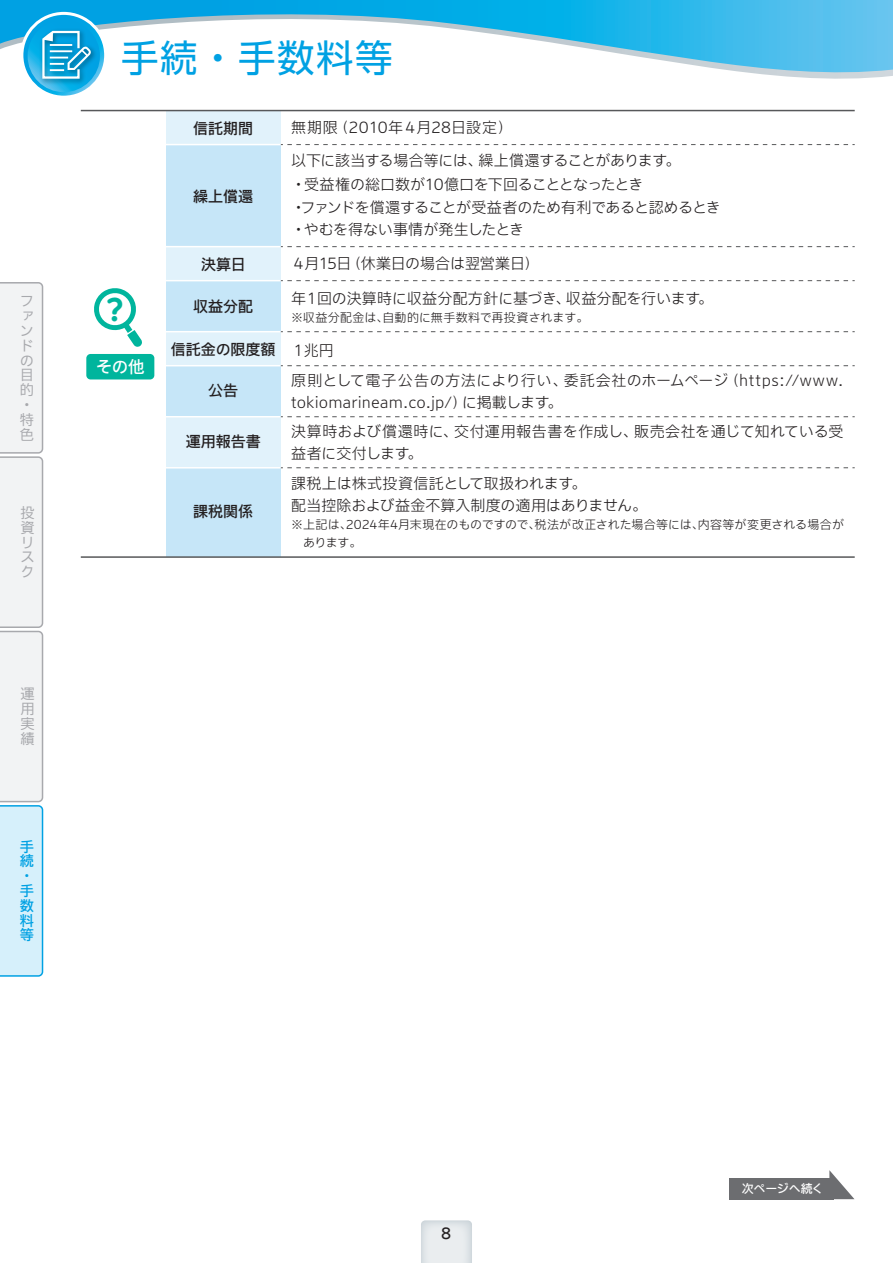
<style>
.page{position:relative;width:893px;height:1263px;background:#fff}
.page>*{position:absolute;margin:0;border:0;box-sizing:border-box;transform-origin:0 0}
.t1{font:37.5px "UD Shin Go Pro";letter-spacing:.04em;color:#00a1e3}
.t2{font:700 28.65px "UD Shin M Go Pro";color:#00b59d}
.t3{font:500 16.5px "Iwa UCDA Goth Std";color:#fff}
.t4{font:300 15px/22.5px "Iwa UCDA Goth Std";letter-spacing:-.005em;color:#231f20}
.t5{font:300 15px/22.5px "Iwa UCDA Goth Std";letter-spacing:-.025em;color:#231f20}
.t6{font:300 15px/22.5px "Iwa UCDA Goth Std";letter-spacing:.015em;color:#231f20}
.t7{font:500 15px "Iwa UCDA Goth Std";color:#231f20}
.t8{font:100 14.25px/14.9px "Iwa UCDA Goth Std";color:#a8a9ad}
.t9{font:500 14.25px/14.9px "Iwa UCDA Goth Std";color:#00a1e3}
.t10{font:300 12px/18px "Iwa UCDA Goth Std";letter-spacing:.01em;color:#231f20}
.t11{font:500 12px "Iwa UCDA Goth Std";letter-spacing:-.015em;color:#fff}
.s1{font-weight:300}
</style>
<div class="page">
<svg style="left:421px;top:1220px;width:51px;height:43px;background:#e4e8eb"></svg>
<svg style="left:0;top:282px;width:44px;height:695px"></svg>
<svg style="left:0;top:0;width:892px;height:79px"></svg>
<div style="left:20px;top:12px;width:87px;height:87px;border:6px solid #fff;border-radius:50%"></div>
<svg style="left:23px;top:15px;width:81px;height:81px"></svg>
<svg style="left:28px;top:20px;width:72px;height:72px"></svg>
<img style="left:38px;top:26px;width:62px;height:62px">
<svg style="left:41px;top:30px;width:50px;height:50px;background:#44b1db"></svg>
<div style="left:729px;top:1178px;width:105px;height:21px;background:#6c6d70"></div>
<svg style="left:829px;top:1170px;width:25px;height:29px"></svg>
<div style="left:166px;top:468px;width:115px;height:89px;background:#c6e6f8"></div>
<div style="left:166px;top:417px;width:115px;height:51px;background:#e1f2fb"></div>
<svg style="left:281px;top:467px;width:574px;height:1px"></svg>
<hr style="left:166px;top:467px;width:115px;height:1px;background:#fff">
<div style="left:166px;top:332px;width:115px;height:34px;background:#e1f2fb"></div>
<div style="left:166px;top:281px;width:115px;height:51px;background:#c6e6f8"></div>
<div style="left:166px;top:145px;width:115px;height:102px;background:#c6e6f8"></div>
<div style="left:166px;top:111px;width:115px;height:34px;background:#e1f2fb"></div>
<hr style="left:81px;top:110px;width:774px;height:1px;background:#57585a">
<svg style="left:281px;top:144px;width:574px;height:1px"></svg>
<hr style="left:166px;top:144px;width:115px;height:1px;background:#fff">
<div style="left:166px;top:247px;width:115px;height:34px;background:#e1f2fb"></div>
<svg style="left:281px;top:280px;width:574px;height:1px"></svg>
<hr style="left:166px;top:280px;width:115px;height:1px;background:#fff">
<div style="left:166px;top:366px;width:115px;height:51px;background:#c6e6f8"></div>
<svg style="left:281px;top:365px;width:574px;height:1px"></svg>
<hr style="left:166px;top:365px;width:115px;height:1px;background:#fff">
<svg style="left:281px;top:416px;width:574px;height:1px"></svg>
<hr style="left:166px;top:416px;width:115px;height:1px;background:#fff">
<svg style="left:281px;top:246px;width:574px;height:1px"></svg>
<hr style="left:166px;top:246px;width:115px;height:1px;background:#fff">
<svg style="left:281px;top:331px;width:574px;height:1px"></svg>
<hr style="left:166px;top:331px;width:115px;height:1px;background:#fff">
<div style="left:86px;top:354px;width:68px;height:25px;background:#00b59d;border-radius:4px"></div>
<svg style="left:94px;top:288px;width:48px;height:59px"></svg>
<hr style="left:81px;top:556px;width:774px;height:2px;background:#57585a">
<svg style="left:892px;top:0;width:1px;height:76px"></svg>
<p class="t8" style="left:20px;top:292px;width:15px">ファンドの目的・特色</p>
<p class="t8" style="left:20px;top:504px;width:15px">投資リスク</p>
<p class="t8" style="left:20px;top:686px;width:15px;text-align:justify">運用実績</p>
<p class="t9" style="left:20px;top:838px;width:15px">手続・手数料等</p>
<h1 class="t1" style="left:121px;top:28px;width:273px">手続・手数料等</h1>
<p class="t7" style="left:193px;top:117px;width:61px">信託期間</p>
<p class="t7" style="left:193px;top:185px;width:61px">繰上償還</p>
<p class="t4" style="left:291px;top:110px;width:391px;line-height:32.8px">無期限（2010年４月28日設定）<br>以下に該当する場合等には、繰上償還することがあります。</p>
<p class="t5" style="left:291px;top:172px;width:431px">・受益権の総口数が10億口を下回ることとなったとき<br>・ファンドを償還することが受益者のため有利であると認めるとき・やむを得ない事情が発生したとき</p>
<h2 class="t2" style="left:107px;top:287px;width:18px">?</h2>
<p class="t3" style="left:96px;top:355px;width:50px">その他</p>
<p class="t7" style="left:201px;top:253px;width:46px">決算日</p>
<p class="t4" style="left:291px;top:251px;width:249px">４月15日（休業日の場合は翌営業日）</p>
<p class="t7" style="left:193px;top:296px;width:61px">収益分配</p>
<p class="t4" style="left:291px;top:286px;width:423px">年１回の決算時に収益分配方針に基づき、収益分配を行います。</p>
<p class="t10" style="left:291px;top:308px;width:299px">※収益分配金は、自動的に無手数料で再投資されます。</p>
<p class="t7" style="left:171px;top:338px;width:164px">信託金の限度額 <span class="s1">１兆円</span></p>
<p class="t7" style="left:208px;top:380px;width:31px">公告</p>
<p class="t7" style="left:186px;top:431px;width:76px">運用報告書</p>
<p class="t7" style="left:193px;top:501px;width:61px">課税関係</p>
<p class="t4" style="left:291px;top:368px;width:554px">原則として電子公告の方法により行い、委託会社のホームページ（https://www. tokiomarineam.co.jp/）に掲載します。</p>
<p class="t6" style="left:291px;top:419px;width:554px">決算時および償還時に、交付運用報告書を作成し、販売会社を通じて知れている受益者に交付します。</p>
<p class="t4" style="left:291px;top:471px;width:357px">課税上は株式投資信託として取扱われます。<br>配当控除および益金不算入制度の適用はありません。</p>
<p class="t10" style="left:303px;top:515px;width:542px;text-indent:-12px">※上記は、2024年4月末現在のものですので、税法が改正された場合等には、内容等が変更される場合があります。</p>
<p class="t7" style="left:441px;top:1222px;width:12px">8</p>
<p class="t11" style="left:742px;top:1179px;width:83px">次ページへ続く</p>
</div>
